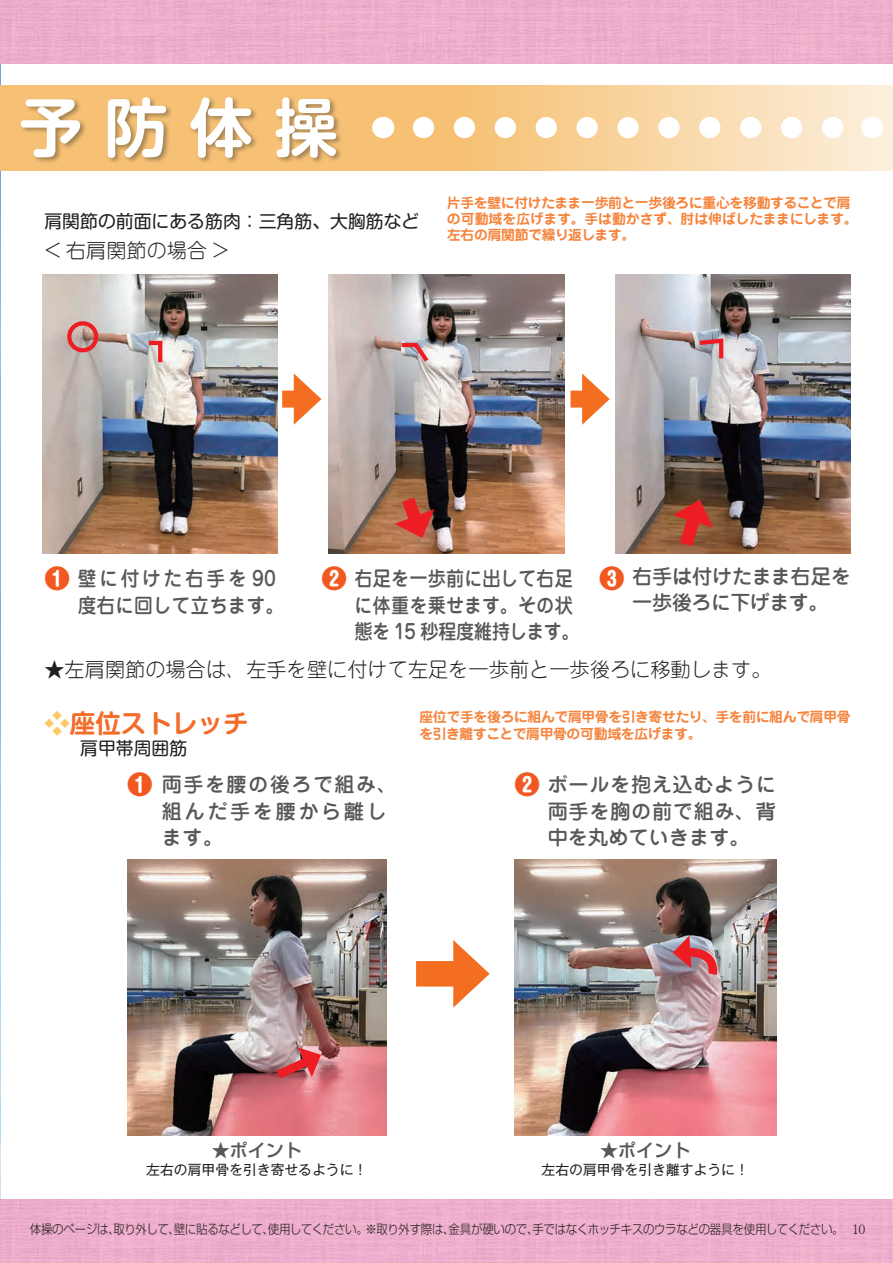
<style>
.page{position:relative;width:893px;height:1263px;background:#fff}
.page>*{position:absolute;margin:0;border:0;box-sizing:border-box;transform-origin:0 0}
.t1{font:700 63.75px "Shin M Go Pro De";color:#fff}
.t2{font:700 25.5px "Shin M Go Pro De";color:#f36c2a}
.t3{font:300 20.25px "Jun 101 Pro";color:#231f20}
.t4{font:500 20.25px/26.5px "Jun 34 Pro";letter-spacing:.005em;color:#57585a;scale:.9 1}
.t5{font:500 20.25px/26.5px "Jun 34 Pro";letter-spacing:.005em;color:#57585a;text-align:justify}
.t6{font:500 20.25px/26.5px "Jun 34 Pro";letter-spacing:.07em;color:#57585a}
.t7{font:500 20.25px/26.5px "Jun 34 Pro";letter-spacing:.005em;color:#57585a;scale:.93 1}
.t8{font:500 20.25px/26.5px "Jun 34 Pro";letter-spacing:-.02em;color:#57585a;text-align:center}
.t9{font:500 18px "Shin Go Pro";color:#57585a}
.t10{font:17.85px "Shin M Go Pro";color:#231f20}
.t11{font:700 13.8px/16.2px "Jun 501 Pro";letter-spacing:-.02em;color:#f5843d}
.t12{font:13.8px "Gothic MB101 Pro";color:#231f20}
.t13{font:300 12.75px "Shin Go Pro";letter-spacing:-.03em;color:#231f20;scale:.9 1}
.t14{font:300 12.75px "Ryumin Pr 5";color:#231f20}
.s1{font-family:"Shin M Go Pro";font-weight:700;font-size:25.5px;color:#f15921}
.s2{color:#fec964}
</style>
<div class="page">
<img style="left:0;top:64px;width:1px;height:1135px">
<svg style="left:1px;top:85px;width:892px;height:85px;background:#f7d096"></svg>
<hr style="left:0;top:85px;width:1px;height:85px;background:#f6c174">
<div style="left:106px;top:96px;width:67px;height:69px;background:#231f20;opacity:.4"></div>
<div style="left:189px;top:96px;width:70px;height:69px;background:#231f20;opacity:.4"></div>
<div style="left:274px;top:96px;width:69px;height:69px;background:#231f20;opacity:.4"></div>
<div style="left:20px;top:98px;width:68px;height:67px;background:#231f20;opacity:.4"></div>
<svg style="left:423px;top:117px;width:428px;height:21px"></svg>
<svg style="left:383px;top:117px;width:1px;height:21px"></svg>
<svg style="left:872px;top:117px;width:1px;height:21px"></svg>
<img style="left:43px;top:274px;width:235px;height:279px">
<img style="left:329px;top:274px;width:235px;height:279px">
<img style="left:615px;top:274px;width:235px;height:279px">
<div style="left:416px;top:961px;width:50px;height:25px;background:#f36e21"></div>
<svg style="left:453px;top:940px;width:37px;height:68px"></svg>
<div style="left:282px;top:391px;width:22px;height:17px;background:#f36e21"></div>
<svg style="left:294px;top:373px;width:27px;height:52px"></svg>
<div style="left:570px;top:391px;width:23px;height:17px;background:#f36e21"></div>
<svg style="left:582px;top:373px;width:28px;height:52px"></svg>
<img style="left:127px;top:860px;width:260px;height:275px">
<img style="left:514px;top:860px;width:262px;height:275px">
<div style="left:67px;top:321px;width:31px;height:31px;border:4px solid #ee1d23;border-radius:50%"></div>
<svg style="left:145px;top:339px;width:19px;height:27px"></svg>
<svg style="left:397px;top:341px;width:36px;height:25px"></svg>
<svg style="left:695px;top:336px;width:30px;height:27px"></svg>
<svg style="left:392px;top:483px;width:42px;height:58px;background:#b0513b"></svg>
<svg style="left:670px;top:497px;width:43px;height:57px;background:#a64632"></svg>
<svg style="left:267px;top:1047px;width:56px;height:39px;background:#c86a70"></svg>
<svg style="left:673px;top:935px;width:48px;height:47px;background:#b1737c"></svg>
<h1 class="t1" style="left:19px;top:76px;width:320px">予防体操</h1>
<p class="t10" style="left:44px;top:207px;width:377px">肩関節の前面にある筋肉：三角筋、大胸筋など</p>
<h3 class="t3" style="left:44px;top:234px;width:186px">&lt; 右肩関節の場合 &gt;</h3>
<p class="t11" style="left:447px;top:193px;width:412px">片手を壁に付けたまま一歩前と一歩後ろに重心を移動することで肩の可動域を広げます。手は動かさず、肘は伸ばしたままにします。左右の肩関節で繰り返します。</p>
<h3 class="t7" style="left:78px;top:563px;width:224px;text-indent:-33px"><span class="s1">❶</span> 壁に付けた右手を 90度右に回して立ちます。</h3>
<h3 class="t4" style="left:354px;top:563px;width:252px;text-indent:-33px"><span class="s1">❷</span> 右足を一歩前に出して右足に体重を乗せます。その状態を 15 秒程度維持します。</h3>
<h3 class="t8" style="left:599px;top:560px;width:253px"><span class="s1">❸</span> 右手は付けたまま右足を一歩後ろに下げます。</h3>
<h3 class="t3" style="left:44px;top:653px;width:729px">★左肩関節の場合は、左手を壁に付けて左足を一歩前と一歩後ろに移動します。</h3>
<h2 class="t2" style="left:44px;top:702px;width:206px"><span class="s2">❖</span>座位ストレッチ</h2>
<p class="t10" style="left:44px;top:734px;width:144px">　　肩甲帯周囲筋</p>
<h3 class="t6" style="left:162px;top:769px;width:237px;text-indent:-35px"><span class="s1">❶</span> 両手を腰の後ろで組み、組んだ手を腰から離します。</h3>
<h3 class="t5" style="left:548px;top:769px;width:230px;text-indent:-33px"><span class="s1">❷</span> ボールを抱え込むように両手を胸の前で組み、背中を丸めていきます。</h3>
<p class="t11" style="left:419px;top:708px;width:433px">座位で手を後ろに組んで肩甲骨を引き寄せたり、手を前に組んで肩甲骨を引き離すことで肩甲骨の可動域を広げます。</p>
<h3 class="t9" style="left:212px;top:1135px;width:92px">★ポイント</h3>
<p class="t12" style="left:146px;top:1158px;width:223px">左右の肩甲骨を引き寄せるように！</p>
<h3 class="t9" style="left:600px;top:1135px;width:92px">★ポイント</h3>
<p class="t12" style="left:542px;top:1158px;width:209px">左右の肩甲骨を引き離すように！</p>
<p class="t13" style="left:30px;top:1218px;width:906px">体操のページは、取り外して、壁に貼るなどして、使用してください。※取り外す際は、金具が硬いので、手ではなくホッチキスのウラなどの器具を使用してください。</p>
<p class="t14" style="left:853px;top:1219px;width:14px">10</p>
</div>
